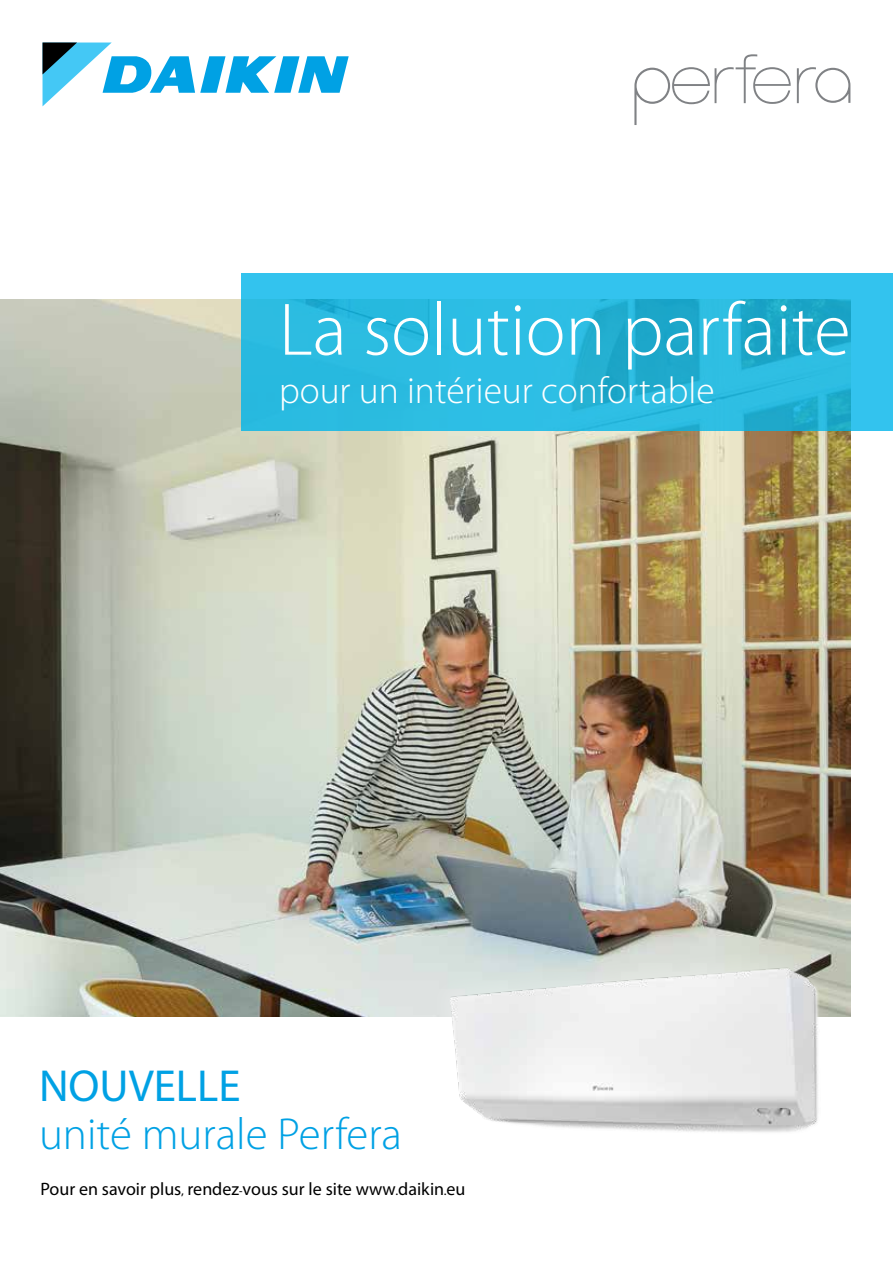
<style>
.page{position:relative;width:893px;height:1263px;background:#fff}
.page>*{position:absolute;margin:0;border:0;box-sizing:border-box;transform-origin:0 0}
.t1{font:300 75px "Myriad Pro";color:#fff}
.t2{font:300 45px "Myriad Pro";color:#00a1e4}
.t3{font:45px "Myriad Pro";color:#00a1e4}
.t4{font:300 37.5px "Myriad Pro";color:#fff}
.t5{font:18px "Myriad Pro";color:#000}
</style>
<div class="page">
<img style="left:0;top:300px;width:850px;height:716px">
<svg style="left:241px;top:274px;width:652px;height:156px;background:#2ab9df"></svg>
<svg style="left:43px;top:43px;width:306px;height:63px"></svg>
<img style="left:425px;top:945px;width:412px;height:187px">
<svg style="left:797px;top:67px;width:53px;height:36px"></svg>
<svg style="left:634px;top:54px;width:157px;height:71px"></svg>
<h1 class="t1" style="left:279px;top:288px;width:573px">La solution parfaite</h1>
<h3 class="t4" style="left:279px;top:370px;width:437px">pour un intérieur confortable</h3>
<h2 class="t3" style="left:39px;top:1058px;width:203px">NOUVELLE</h2>
<h2 class="t2" style="left:39px;top:1109px;width:365px">unité murale Perfera</h2>
<p class="t5" style="left:40px;top:1177px;width:427px">Pour en savoir plus, rendez-vous sur le site www.daikin.eu</p>
</div>
